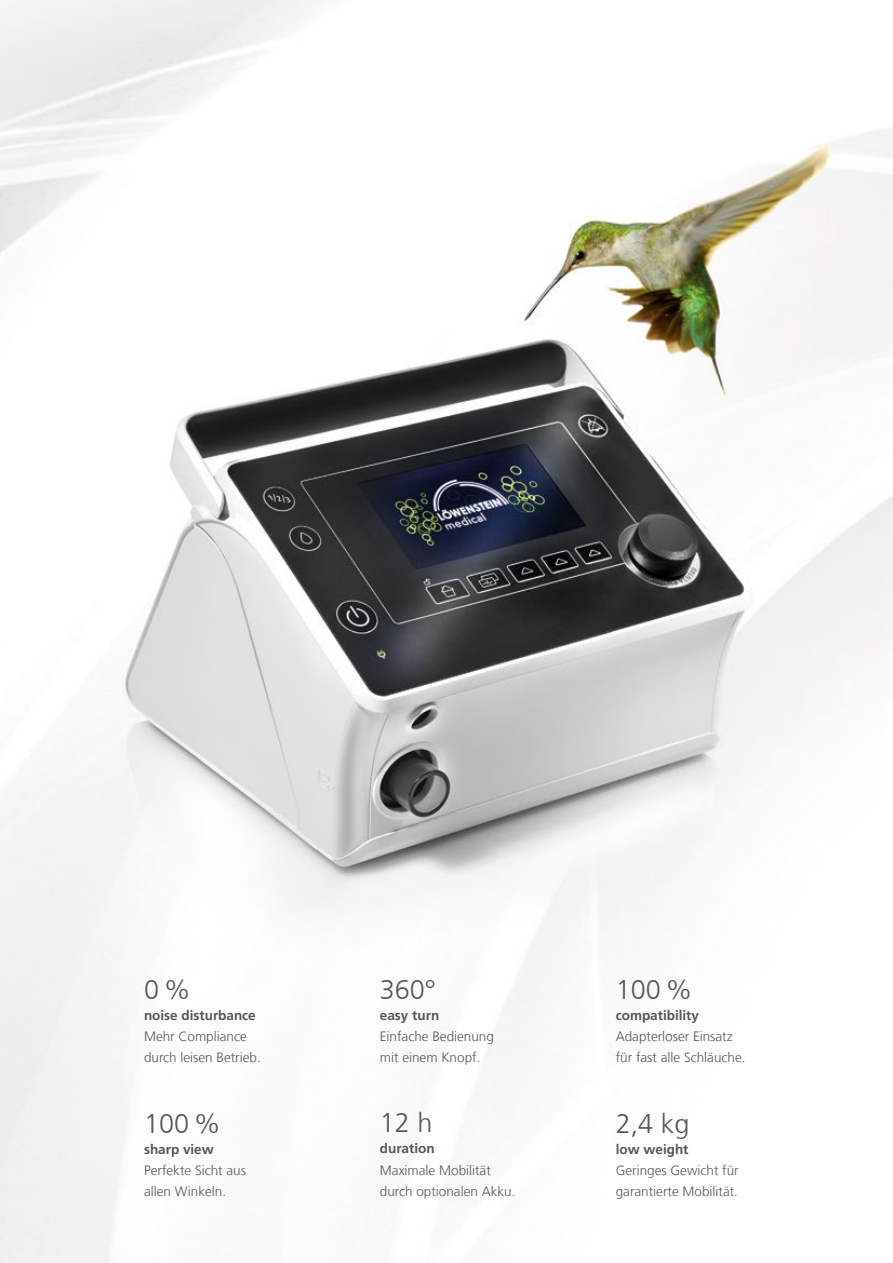
<style>
.page{position:relative;width:893px;height:1263px;background:#fff}
.page>*{position:absolute;margin:0;border:0;box-sizing:border-box;transform-origin:0 0}
.t1{font:300 27px "Frutiger LT Com";color:#565656}
.t2{font:300 13.5px/21px "Frutiger LT Com";color:#565656}
.t3{font:700 13.5px "Frutiger LT Com";color:#565656}
</style>
<div class="page">
<img style="left:0;top:0;width:893px;height:1263px">
<h1 class="t1" style="left:144px;top:974px;width:48px">0 %</h1>
<p class="t3" style="left:144px;top:1007px;width:113px">noise disturbance</p>
<p class="t2" style="left:144px;top:1026px;width:118px">Mehr Compliance durch leisen Betrieb.</p>
<h1 class="t1" style="left:144px;top:1108px;width:78px">100 %</h1>
<p class="t3" style="left:144px;top:1141px;width:71px">sharp view</p>
<p class="t2" style="left:144px;top:1159px;width:103px">Perfekte Sicht aus allen Winkeln.</p>
<h1 class="t1" style="left:380px;top:974px;width:57px">360°</h1>
<p class="t3" style="left:380px;top:1007px;width:61px">easy turn</p>
<p class="t2" style="left:380px;top:1026px;width:116px">Einfache Bedienung mit einem Knopf.</p>
<h1 class="t1" style="left:380px;top:1107px;width:54px">12 h</h1>
<p class="t3" style="left:380px;top:1141px;width:56px">duration</p>
<p class="t2" style="left:380px;top:1159px;width:137px">Maximale Mobilität durch optionalen Akku.</p>
<h1 class="t1" style="left:616px;top:974px;width:78px">100 %</h1>
<p class="t3" style="left:616px;top:1007px;width:85px">compatibility</p>
<p class="t2" style="left:616px;top:1026px;width:131px">Adapterloser Einsatz für fast alle Schläuche.</p>
<h1 class="t1" style="left:616px;top:1108px;width:75px">2,4 kg</h1>
<p class="t3" style="left:616px;top:1141px;width:74px">low weight</p>
<p class="t2" style="left:616px;top:1160px;width:124px">Geringes Gewicht für garantierte Mobilität.</p>
</div>
